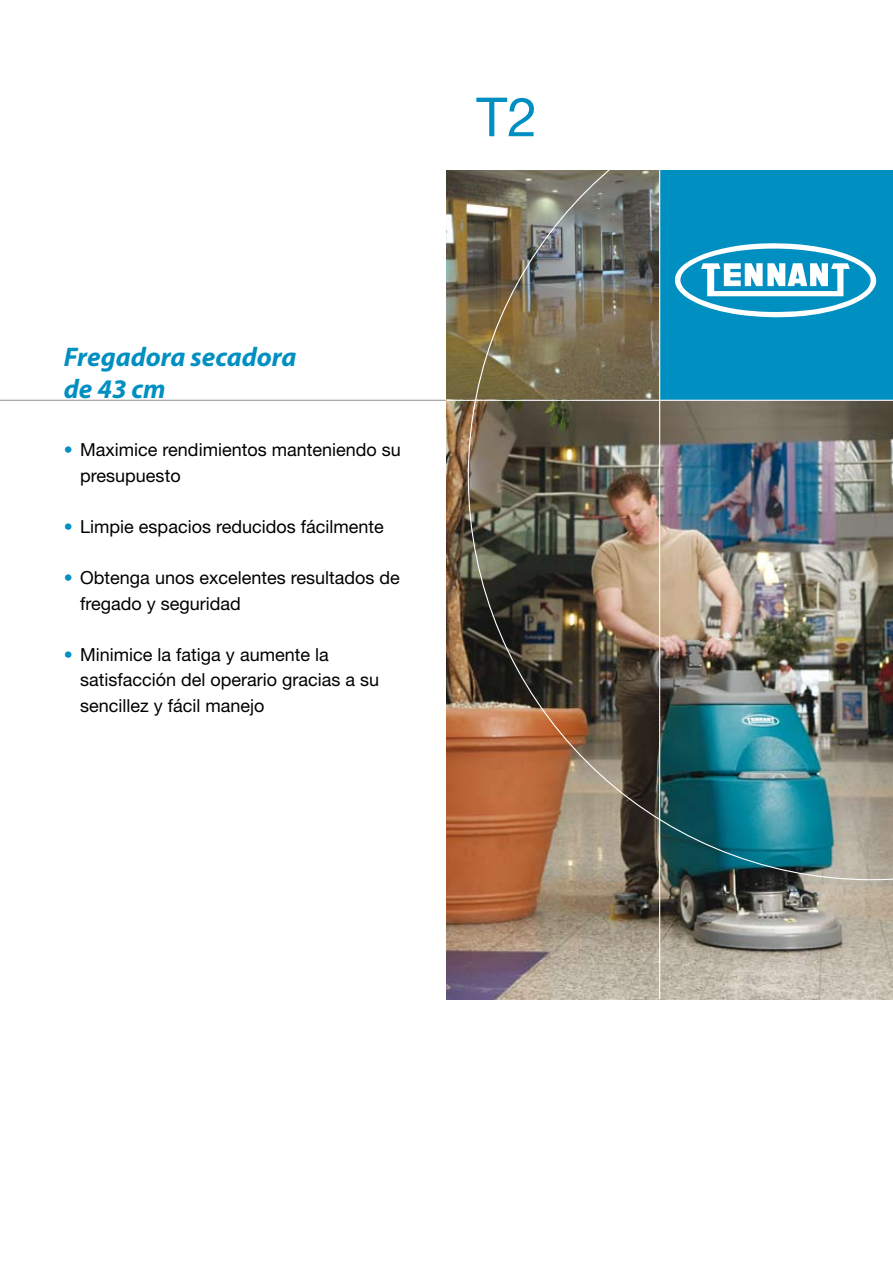
<style>
.page{position:relative;width:893px;height:1263px;background:#fff}
.page>*{position:absolute;margin:0;border:0;box-sizing:border-box;transform-origin:0 0}
.t1{font:54px "Helvetica Neue";color:#008fc1}
.t2{font:italic 700 27px/32.4px "Myriad";color:#008fc1}
.t3{font:18px/25.5px "Helvetica Neue";color:#000}
.s1{color:#008fc1}
</style>
<div class="page">
<hr style="left:0;top:400px;width:457px;height:1px;background:#9c9d9f">
<img style="left:446px;top:170px;width:22px;height:230px">
<img style="left:446px;top:401px;width:447px;height:598px">
<img style="left:468px;top:170px;width:425px;height:710px">
<hr style="left:446px;top:400px;width:447px;height:1px;background:#fff">
<hr style="left:659px;top:170px;width:1px;height:829px;background:#fff">
<h1 class="t1" style="left:476px;top:85px;width:63px">T2</h1>
<h2 class="t2" style="left:64px;top:341px;width:234px">Fregadora secadora de 43 cm</h2>
<p class="t3" style="left:80px;top:437px;width:322px;text-indent:-17px"><span class="s1">•</span> Maximice rendimientos manteniendo su presupuesto</p>
<p class="t3" style="left:64px;top:513px;width:321px"><span class="s1">•</span> Limpie espacios reducidos fácilmente</p>
<p class="t3" style="left:80px;top:564px;width:321px;text-indent:-17px"><span class="s1">•</span> Obtenga unos excelentes resultados de fregado y seguridad</p>
<p class="t3" style="left:80px;top:641px;width:300px;text-indent:-17px"><span class="s1">•</span> Minimice la fatiga y aumente la satisfacción del operario gracias a su sencillez y fácil manejo</p>
</div>
